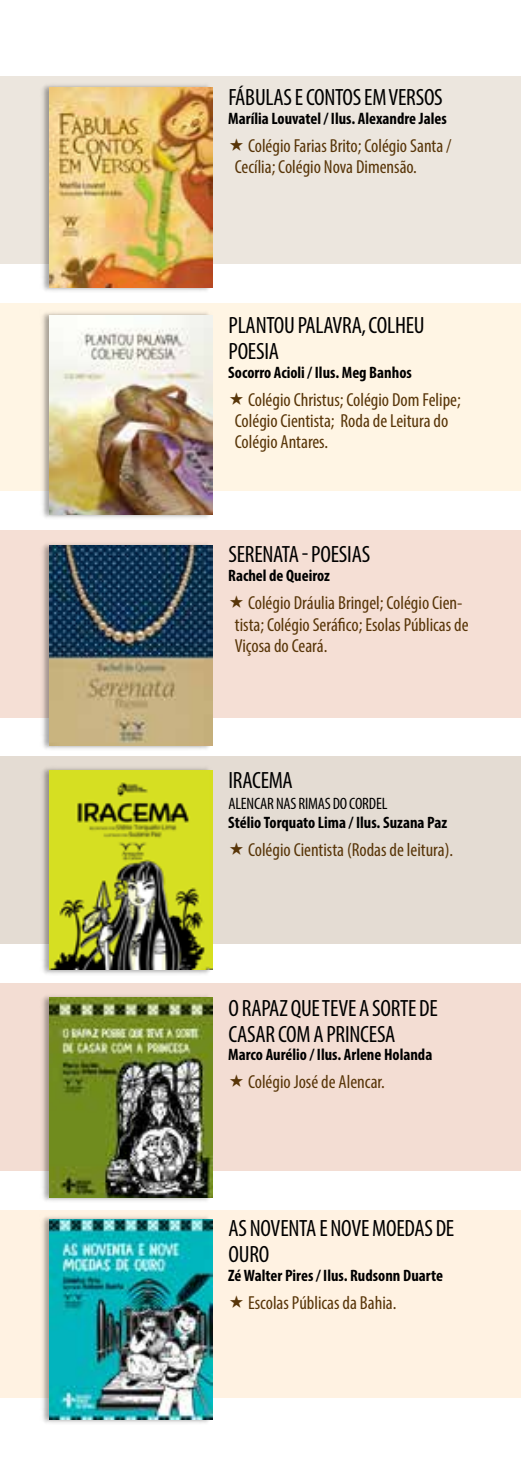
<style>
.page{position:relative;width:521px;height:1474px;background:#fff}
.page>*{position:absolute;margin:0;border:0;box-sizing:border-box;transform-origin:0 0}
.t1{font:condensed 23.62px "Myriad Pro";letter-spacing:.06em;color:#000}
.t2{font:condensed 18.9px/21.3px "Myriad Pro";color:#583508}
.t3{font:700 condensed 16.45px "Myriad Pro";color:#000}
.t4{font:condensed 16.45px "Myriad Pro";color:#000}
</style>
<div class="page">
<div style="left:0;top:756px;width:521px;height:188px;background:#e4dcd3"></div>
<div style="left:0;top:983px;width:521px;height:188px;background:#f3ddd3"></div>
<div style="left:0;top:1210px;width:521px;height:188px;background:#fff2e2"></div>
<div style="left:0;top:76px;width:521px;height:188px;background:#ece6de"></div>
<div style="left:0;top:302px;width:521px;height:188px;background:#fff5e4"></div>
<div style="left:0;top:529px;width:521px;height:188px;background:#f5dfd5"></div>
<div style="left:39px;top:82px;width:173px;height:211px;background:#000;opacity:.35"></div>
<img style="left:50px;top:87px;width:162px;height:200px">
<div style="left:39px;top:764px;width:173px;height:211px;background:#000;opacity:.35"></div>
<img style="left:50px;top:770px;width:162px;height:199px">
<div style="left:39px;top:540px;width:173px;height:211px;background:#000;opacity:.35"></div>
<img style="left:50px;top:546px;width:162px;height:199px">
<div style="left:39px;top:992px;width:173px;height:210px;background:#000;opacity:.35"></div>
<img style="left:50px;top:997px;width:162px;height:200px">
<div style="left:39px;top:310px;width:173px;height:210px;background:#000;opacity:.35"></div>
<img style="left:50px;top:315px;width:162px;height:199px">
<div style="left:39px;top:1214px;width:173px;height:210px;background:#000;opacity:.35"></div>
<img style="left:50px;top:1219px;width:162px;height:199px">
<p class="t1" style="left:228px;top:83px;width:27px">fábulas</p>
<p class="t1" style="left:295px;top:83px;width:22px">econtos</p>
<p class="t1" style="left:364px;top:83px;width:35px">em versos</p>
<p class="t3" style="left:228px;top:108px;width:220px">Marília Louvatel / Ilus. Alexandre Jales</p>
<p class="t2" style="left:235px;top:135px;width:218px;text-indent:13px">Colégio Farias Brito; Colégio Santa /<br>Cecília; Colégio Nova Dimensão.</p>
<p class="t1" style="left:228px;top:311px;width:20px">Plantou</p>
<p class="t1" style="left:298px;top:311px;width:10px">palavra</p>
<p class="t1" style="left:361px;top:311px;width:18px">, colheu</p>
<p class="t1" style="left:228px;top:337px;width:10px">poesia</p>
<p class="t3" style="left:228px;top:362px;width:185px">Socorro Acioli / Ilus. Meg Banhos</p>
<p class="t2" style="left:235px;top:388px;width:227px;text-indent:13px">Colégio Christus; Colégio Dom Felipe;<br>Colégio Cientista; Roda de Leitura do<br>Colégio Antares.</p>
<p class="t1" style="left:228px;top:540px;width:10px">serenata</p>
<p class="t1" style="left:302px;top:540px;width:19px">- poesias</p>
<p class="t3" style="left:228px;top:565px;width:103px">Rachel de Queiroz</p>
<p class="t2" style="left:235px;top:592px;width:235px;text-indent:13px">Colégio Dráulia Bringel; Colégio Cien&shy;tista; Colégio Seráfico; Esolas Públicas de<br>Viçosa do Ceará.</p>
<p class="t1" style="left:228px;top:765px;width:10px">iracema</p>
<p class="t4" style="left:228px;top:793px;width:8px">alencar</p>
<p class="t4" style="left:276px;top:793px;width:30px">nas rimas</p>
<p class="t4" style="left:333px;top:793px;width:24px">do cordel</p>
<p class="t3" style="left:228px;top:812px;width:221px">Stélio Torquato Lima / Ilus. Suzana Paz</p>
<p class="t2" style="left:248px;top:838px;width:207px">Colégio Cientista (Rodas de leitura).</p>
<p class="t1" style="left:228px;top:993px;width:154px">O rapaz queteve asorte</p>
<p class="t1" style="left:419px;top:993px;width:10px">de</p>
<p class="t1" style="left:228px;top:1019px;width:11px">casar</p>
<p class="t1" style="left:278px;top:1019px;width:58px">comaprincesa</p>
<p class="t3" style="left:228px;top:1044px;width:206px">Marco Aurélio / Ilus. Arlene Holanda</p>
<p class="t2" style="left:248px;top:1071px;width:138px">Colégio José de Alencar.</p>
<p class="t1" style="left:228px;top:1213px;width:32px">Asnoventa</p>
<p class="t1" style="left:319px;top:1213px;width:22px">enove</p>
<p class="t1" style="left:372px;top:1213px;width:11px">moedas</p>
<p class="t1" style="left:436px;top:1213px;width:10px">de</p>
<p class="t1" style="left:228px;top:1239px;width:11px">ouro</p>
<p class="t3" style="left:228px;top:1264px;width:216px">Zé Walter Pires / Ilus. Rudsonn Duarte</p>
<p class="t2" style="left:248px;top:1291px;width:150px">Escolas Públicas da Bahia.</p>
</div>
